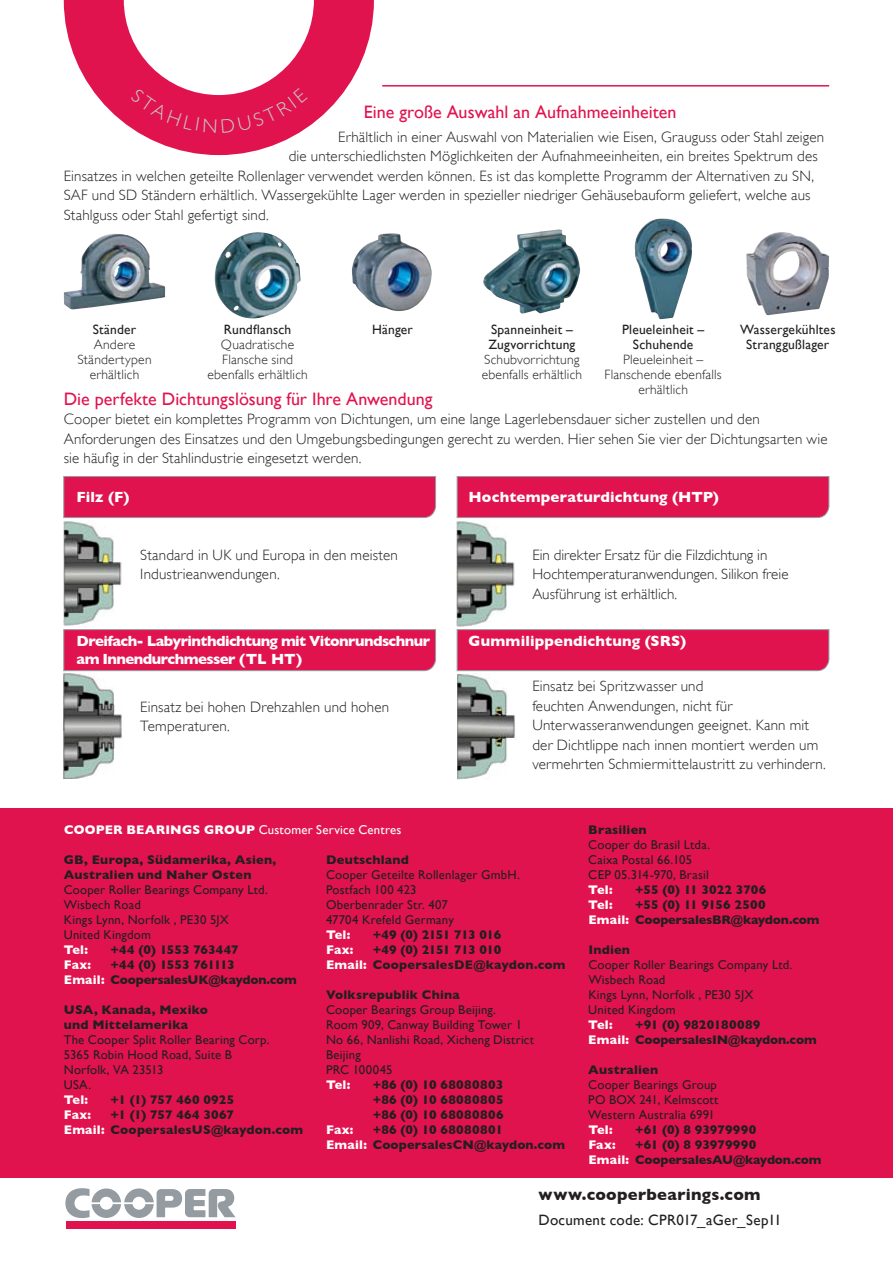
<style>
.page{position:relative;width:893px;height:1263px;background:#fff}
.page>*{position:absolute;margin:0;border:0;box-sizing:border-box;transform-origin:0 0}
.t1{font:18px "Gill Sans";color:#e1134f}
.t2{font:700 16.5px "Gill Sans";letter-spacing:.015em;color:#231f20}
.t3{font:300 15px/19.5px "Gill Sans";letter-spacing:.01em;color:#231f20}
.t4{font:700 15px/18px "Gill Sans";letter-spacing:-.03em;color:#fff}
.t5{font:700 15px "Gill Sans";letter-spacing:.01em;color:#fff}
.t6{font:15px "Gill Sans";letter-spacing:.01em;color:#231f20}
.t7{font:300 13.5px/15px "Gill Sans";letter-spacing:.015em;color:#231f20;text-align:center}
.t8{font:13.5px/15px "Gill Sans";letter-spacing:.015em;color:#231f20;text-align:center}
.t9{font:12.75px/15px "Gill Sans";letter-spacing:.015em;color:#231f20}
.t10{font:700 12.75px/15px "Gill Sans";letter-spacing:.015em;color:#231f20}
.t11{font:700 12.75px/15px "Gill Sans";letter-spacing:-.015em;color:#231f20}
.t12{font:700 12.75px "Gill Sans";letter-spacing:.015em;color:#fff}
.t13{font:700 12.75px/15px "Gill Sans";letter-spacing:-.01em;color:#231f20}
.t14{font:12.75px "Gill Sans";letter-spacing:.015em;color:#fff}
.t15{font:700 12.75px "Gill Sans";letter-spacing:-.04em;color:#231f20}
.s1{color:#fff}
</style>
<div class="page">
<div style="left:457px;top:476px;width:372px;height:42px;background:#e1134f"></div>
<svg style="left:457px;top:629px;width:372px;height:42px;background:#dd1a53"></svg>
<div style="left:63px;top:476px;width:373px;height:42px;background:#e1134f"></div>
<svg style="left:64px;top:0;width:310px;height:155px"></svg>
<div style="left:66px;top:1221px;width:169px;height:7px;background:#e1134f"></div>
<svg style="left:65px;top:1188px;width:170px;height:30px"></svg>
<div style="left:0;top:808px;width:893px;height:370px;background:#e1134f"></div>
<img style="left:457px;top:674px;width:59px;height:105px">
<img style="left:64px;top:521px;width:58px;height:105px">
<hr style="left:382px;top:85px;width:447px;height:2px;background:#e1134f">
<img style="left:523px;top:230px;width:35px;height:4px">
<img style="left:352px;top:233px;width:80px;height:79px">
<img style="left:215px;top:232px;width:86px;height:86px">
<img style="left:634px;top:219px;width:58px;height:100px">
<img style="left:64px;top:234px;width:101px;height:76px">
<svg style="left:63px;top:629px;width:373px;height:42px;background:#dd1a53"></svg>
<img style="left:64px;top:673px;width:58px;height:106px">
<img style="left:457px;top:521px;width:58px;height:105px">
<img style="left:746px;top:232px;width:83px;height:83px">
<div style="left:130px;top:89px;width:86px;height:44px;background:#e1134f"></div>
<div style="left:222px;top:88px;width:86px;height:45px;background:#e1134f"></div>
<p class="t1" style="left:364px;top:101px;width:314px">Eine große Auswahl an Aufnahmeeinheiten</p>
<p class="t3" style="left:338px;top:127px;width:487px">Erhältlich in einer Auswahl von Materialien wie Eisen, Grauguss oder Stahl zeigen</p>
<p class="t3" style="left:289px;top:146px;width:530px">die unterschiedlichsten Möglichkeiten der Aufnahmeeinheiten, ein breites Spektrum des</p>
<p class="t3" style="left:64px;top:166px;width:752px">Einsatzes in welchen geteilte Rollenlager verwendet werden können. Es ist das komplette Programm der Alternativen zu SN ,</p>
<p class="t3" style="left:64px;top:185px;width:748px">SAF und SD Ständern erhältlich. Wassergekühlte Lager werden in spezieller niedriger Gehäusebauform geliefert, welche aus</p>
<p class="t3" style="left:64px;top:205px;width:206px">Stahlguss oder Stahl gefertigt sind.</p>
<p class="t8" style="left:224px;top:322px;width:69px">Rundflansch</p>
<p class="t7" style="left:207px;top:337px;width:102px">Quadratische<br>Flansche sind ebenfalls erhältlich</p>
<p class="t8" style="left:93px;top:322px;width:45px">Ständer</p>
<p class="t7" style="left:77px;top:337px;width:76px">Andere<br>Ständertypen erhältlich</p>
<p class="t8" style="left:488px;top:322px;width:88px;text-align:left">Spanneinheit –<br>Zugvorrichtung</p>
<p class="t7" style="left:482px;top:352px;width:102px;text-align:left">Schubvorrichtung ebenfalls erhältlich</p>
<p class="t8" style="left:372px;top:322px;width:42px">Hänger</p>
<p class="t8" style="left:622px;top:322px;width:84px">Pleueleinheit –<br>Schuhende</p>
<p class="t7" style="left:605px;top:352px;width:119px">Pleueleinheit –<br>Flanschende ebenfalls erhältlich</p>
<p class="t8" style="left:740px;top:322px;width:97px">Wassergekühltes<br>Stranggußlager</p>
<p class="t1" style="left:64px;top:388px;width:370px">Die perfekte Dichtungslösung für I hre Anwendung</p>
<p class="t3" style="left:64px;top:410px;width:765px">Cooper bietet ein komplettes Programm von Dichtungen, um eine lange Lagerlebensdauer sicher zustellen und den<br>Anforderungen des Einsatzes und den Umgebungsbedingungen gerecht zu werden. Hier sehen Sie vier der Dichtungsarten wie sie häufig in der Stahlindustrie eingesetzt werden.</p>
<p class="t4" style="left:77px;top:488px;width:55px">Filz (F)</p>
<p class="t3" style="left:140px;top:545px;width:259px">Standard in UK und Europa in den meisten<br>Industrieanwendungen.</p>
<p class="t4" style="left:77px;top:632px;width:355px">Dreifach- Labyrinthdichtung mit Vitonrundschnur am Innendurchmesser (TL HT)</p>
<p class="t3" style="left:140px;top:697px;width:250px">Einsatz bei hohen Drehzahlen und hohen<br>Temperaturen.</p>
<p class="t5" style="left:469px;top:488px;width:252px">Hochtemperaturdichtung (HTP)</p>
<p class="t3" style="left:532px;top:545px;width:258px">Ein direkter Ersatz für die Filzdichtung in<br>Hochtemperaturanwendungen. Silikon freie<br>Ausführung ist erhältlich.</p>
<p class="t5" style="left:469px;top:632px;width:219px">Gummilippendichtung (SRS)</p>
<p class="t3" style="left:532px;top:676px;width:295px">Einsatz bei Spritzwasser und<br>feuchten Anwendungen, nicht für Unterwasseranwendungen geeignet. Kann mit der Dichtlippe nach innen montiert werden um vermehrten Schmiermittelaustritt zu verhindern.</p>
<p class="t12" style="left:64px;top:822px;width:21px">Cooper</p>
<p class="t12" style="left:127px;top:822px;width:20px">Bearings</p>
<p class="t12" style="left:204px;top:822px;width:22px">Group</p>
<p class="t14" style="left:259px;top:822px;width:144px">Customer Service Centres</p>
<p class="t10" style="left:64px;top:852px;width:214px">GB, Europa, Südamerika, Asien,<br>Australien und Naher Osten</p>
<p class="t9" style="left:64px;top:882px;width:206px">Cooper Roller Bearings Company Ltd.<br>Wisbech Road<br>Kings Lynn, Norfolk , PE30 5JX<br>United Kingdom</p>
<p class="t12" style="left:64px;top:942px;width:26px">Tel:</p>
<p class="t10" style="left:111px;top:942px;width:130px">+44 (0) 1553 763447</p>
<p class="t12" style="left:64px;top:957px;width:29px">Fax:</p>
<p class="t11" style="left:64px;top:957px;width:235px;text-indent:47px">+44 (0) 1553 761113<br><span class="s1">Email:</span> CoopersalesUK@kaydon.com</p>
<p class="t10" style="left:64px;top:1002px;width:146px">USA, Kanada, Mexiko und Mittelamerika</p>
<p class="t9" style="left:64px;top:1032px;width:207px">The Cooper Split Roller Bearing Corp.<br>5365 Robin Hood Road, Suite B<br>Norfolk, VA 23513<br>USA.</p>
<p class="t12" style="left:64px;top:1092px;width:26px">Tel:</p>
<p class="t10" style="left:111px;top:1092px;width:125px">+1 (1) 757 460 0925</p>
<p class="t12" style="left:64px;top:1107px;width:29px">Fax:</p>
<p class="t10" style="left:64px;top:1107px;width:241px;text-indent:47px">+1 (1) 757 464 3067<br><span class="s1">Email:</span> CoopersalesUS@kaydon.com</p>
<p class="t10" style="left:326px;top:852px;width:84px">Deutschland</p>
<p class="t9" style="left:326px;top:867px;width:195px">Cooper Geteilte Rollenlager GmbH.<br>Postfach 100 423<br>Oberbenrader Str. 407<br>47704 Krefeld Germany</p>
<p class="t12" style="left:326px;top:927px;width:26px">Tel:</p>
<p class="t15" style="left:373px;top:927px;width:130px">+49 (0) 2151 713 016</p>
<p class="t12" style="left:326px;top:942px;width:29px">Fax:</p>
<p class="t10" style="left:326px;top:942px;width:241px;text-indent:47px">+49 (0) 2151 713 010<br><span class="s1">Email:</span> CoopersalesDE@kaydon.com</p>
<p class="t10" style="left:326px;top:987px;width:135px">Volksrepublik China</p>
<p class="t9" style="left:326px;top:1002px;width:210px">Cooper Bearings Group Beijing.<br>Room 909, Canway Building Tower 1<br>No 66, Nanlishi Road, Xicheng District<br>Beijing<br>PRC 100045</p>
<p class="t12" style="left:326px;top:1077px;width:26px">Tel:</p>
<p class="t10" style="left:373px;top:1077px;width:132px;text-align:justify">+86 (0) 10 68080803 +86 (0) 10 68080805 +86 (0) 10 68080806</p>
<p class="t12" style="left:326px;top:1122px;width:29px">Fax:</p>
<p class="t10" style="left:326px;top:1122px;width:240px;text-indent:47px">+86 (0) 10 68080801<br><span class="s1">Email:</span> CoopersalesCN@kaydon.com</p>
<p class="t10" style="left:588px;top:822px;width:60px">Brasilien</p>
<p class="t9" style="left:588px;top:837px;width:123px">Cooper do Brasil Ltda.<br>Caixa Postal 66.105<br>CEP 05.314-970, Brasil</p>
<p class="t12" style="left:588px;top:882px;width:26px">Tel:</p>
<p class="t10" style="left:635px;top:882px;width:133px">+55 (0) 11 3022 3706</p>
<p class="t12" style="left:588px;top:897px;width:26px">Tel:</p>
<p class="t11" style="left:588px;top:897px;width:232px;text-align:center">+55 (0) 11 9156 2500<br><span class="s1">Email:</span> CoopersalesBR@kaydon.com</p>
<p class="t10" style="left:588px;top:942px;width:43px">Indien</p>
<p class="t9" style="left:588px;top:957px;width:206px">Cooper Roller Bearings Company Ltd.<br>Wisbech Road<br>Kings Lynn, Norfolk , PE30 5JX<br>United Kingdom</p>
<p class="t12" style="left:588px;top:1017px;width:26px">Tel:</p>
<p class="t11" style="left:588px;top:1017px;width:230px;text-indent:47px">+91 (0) 9820180089<br><span class="s1">Email:</span> CoopersalesIN@kaydon.com</p>
<p class="t10" style="left:588px;top:1062px;width:71px">Australien</p>
<p class="t9" style="left:588px;top:1077px;width:132px">Cooper Bearings Group<br>PO BOX 241, Kelmscott<br>Western Australia 6991</p>
<p class="t12" style="left:588px;top:1122px;width:26px">Tel:</p>
<p class="t10" style="left:635px;top:1122px;width:123px">+61 (0) 8 93979990</p>
<p class="t12" style="left:588px;top:1137px;width:29px">Fax:</p>
<p class="t13" style="left:588px;top:1137px;width:235px;text-indent:47px">+61 (0) 8 93979990<br><span class="s1">Email:</span> CoopersalesAU@kaydon.com</p>
<p class="t2" style="left:539px;top:1184px;width:223px">www.cooperbearings.com</p>
<p class="t6" style="left:539px;top:1211px;width:245px">Document code: CPR017_aGer_Sep11</p>
</div>
